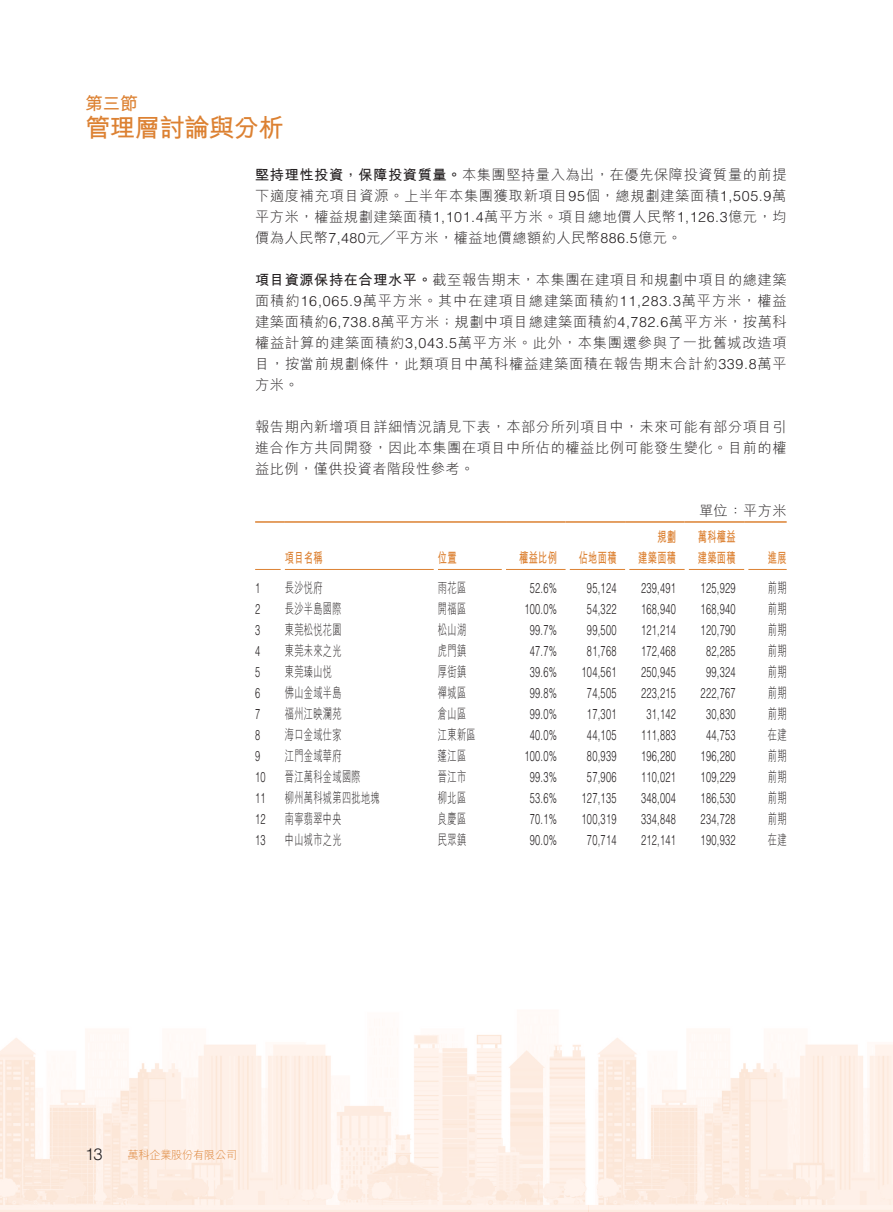
<style>
.page{position:relative;width:893px;height:1212px;background:#fff}
.page>*{position:absolute;margin:0;border:0;box-sizing:border-box;transform-origin:0 0}
.t1{font:700 25.5px "M Hei HK";letter-spacing:-.03em;color:#dc8132}
.t2{font:700 18px "M Hei HK";color:#dc8132}
.t3{font:300 16.5px "Helvetica LT Std";color:#231f20}
.t4{font:300 14.25px/21px "M Hei HK";letter-spacing:.03em;color:#231f20;text-align:justify}
.t5{font:300 14.25px "Helvetica LT Std";letter-spacing:.03em;color:#231f20;scale:.65 1}
.t6{font:300 14.25px "M Hei HK";letter-spacing:.03em;color:#231f20;scale:.65 1}
.t7{font:700 14.25px/21px "M Hei HK";letter-spacing:.03em;color:#dc8132;text-align:right;scale:.65 1}
.t8{font:300 11.25px "M Hei HK";letter-spacing:-.03em;color:#dc8132}
.s1{font-weight:700}
.s2{font-family:"Helvetica LT Std"}
</style>
<div class="page">
<img style="left:0;top:1029px;width:893px;height:183px">
<hr style="left:255px;top:521px;width:30px;height:2px;background:#dc8132">
<hr style="left:285px;top:521px;width:153px;height:2px;background:#dc8132">
<hr style="left:438px;top:521px;width:68px;height:2px;background:#dc8132">
<hr style="left:506px;top:521px;width:60px;height:2px;background:#dc8132">
<hr style="left:566px;top:521px;width:59px;height:2px;background:#dc8132">
<hr style="left:625px;top:521px;width:60px;height:2px;background:#dc8132">
<hr style="left:685px;top:521px;width:59px;height:2px;background:#dc8132">
<hr style="left:744px;top:521px;width:43px;height:2px;background:#dc8132">
<svg style="left:255px;top:569px;width:26px;height:1px"></svg>
<hr style="left:285px;top:569px;width:149px;height:1px;background:#dc8132">
<hr style="left:438px;top:569px;width:64px;height:1px;background:#dc8132">
<hr style="left:506px;top:569px;width:60px;height:1px;background:#dc8132">
<hr style="left:570px;top:569px;width:55px;height:1px;background:#dc8132">
<hr style="left:629px;top:569px;width:56px;height:1px;background:#dc8132">
<hr style="left:689px;top:569px;width:55px;height:1px;background:#dc8132">
<hr style="left:748px;top:569px;width:39px;height:1px;background:#dc8132">
<p class="t2" style="left:85px;top:90px;width:54px">第三節</p>
<h1 class="t1" style="left:85px;top:109px;width:201px">管理層討論與分析</h1>
<p class="t4" style="left:255px;top:164px;width:533px"><span class="s1">堅持理性投資，保障投資質量。</span>本集團堅持量入為出，在優先保障投資質量的前提下適度補充項目資源。上半年本集團獲取新項目<span class="s2">95</span>個，總規劃建築面積<span class="s2">1,505.9</span>萬平方米，權益規劃建築面積<span class="s2">1,101.4</span>萬平方米。項目總地價人民幣<span class="s2">1,126.3</span>億元，均價為人民幣<span class="s2">7,480</span>元╱平方米，權益地價總額約人民幣<span class="s2">886.5</span>億元。</p>
<p class="t4" style="left:255px;top:269px;width:533px"><span class="s1">項目資源保持在合理水平。</span>截至報告期末，本集團在建項目和規劃中項目的總建築面積約<span class="s2">16,065.9</span>萬平方米。其中在建項目總建築面積約<span class="s2">11,283.3</span>萬平方米，權益建築面積約<span class="s2">6,738.8</span>萬平方米；規劃中項目總建築面積約<span class="s2">4,782.6</span>萬平方米，按萬科權益計算的建築面積約<span class="s2">3,043.5</span>萬平方米。此外，本集團還參與了一批舊城改造項目，按當前規劃條件，此類項目中萬科權益建築面積在報告期末合計約<span class="s2">339.8</span>萬平方米。</p>
<p class="t4" style="left:255px;top:416px;width:533px">報告期內新增項目詳細情況請見下表，本部分所列項目中，未來可能有部分項目引進合作方共同開發，因此本集團在項目中所佔的權益比例可能發生變化。目前的權益比例，僅供投資者階段性參考。</p>
<p class="t4" style="left:699px;top:500px;width:89px">單位：平方米</p>
<p class="t7" style="left:285px;top:546px;width:60px">項目名稱</p>
<p class="t7" style="left:438px;top:546px;width:30px">位置</p>
<p class="t7" style="left:519px;top:546px;width:60px">權益比例</p>
<p class="t7" style="left:579px;top:546px;width:60px">佔地面積</p>
<p class="t7" style="left:638px;top:525px;width:60px">規劃<br>建築面積</p>
<p class="t7" style="left:698px;top:525px;width:60px;text-align:left">萬科權益建築面積</p>
<p class="t7" style="left:768px;top:546px;width:30px">進展</p>
<p class="t5" style="left:255px;top:579px;width:9px">1</p>
<p class="t6" style="left:285px;top:578px;width:60px">長沙悅府</p>
<p class="t6" style="left:438px;top:578px;width:45px">雨花區</p>
<p class="t5" style="left:530px;top:579px;width:43px">52.6%</p>
<p class="t5" style="left:587px;top:579px;width:47px">95,124</p>
<p class="t5" style="left:641px;top:579px;width:55px">239,491</p>
<p class="t5" style="left:701px;top:579px;width:55px">125,929</p>
<p class="t6" style="left:768px;top:578px;width:30px">前期</p>
<p class="t5" style="left:255px;top:600px;width:9px">2</p>
<p class="t6" style="left:285px;top:599px;width:89px">長沙半島國際</p>
<p class="t6" style="left:438px;top:599px;width:45px">開福區</p>
<p class="t5" style="left:524px;top:600px;width:52px">100.0%</p>
<p class="t5" style="left:587px;top:600px;width:47px">54,322</p>
<p class="t5" style="left:641px;top:600px;width:55px">168,940</p>
<p class="t5" style="left:701px;top:600px;width:55px">168,940</p>
<p class="t6" style="left:768px;top:599px;width:30px">前期</p>
<p class="t5" style="left:255px;top:621px;width:9px">3</p>
<p class="t6" style="left:285px;top:620px;width:89px">東莞松悅花園</p>
<p class="t6" style="left:438px;top:620px;width:45px">松山湖</p>
<p class="t5" style="left:530px;top:621px;width:43px">99.7%</p>
<p class="t5" style="left:587px;top:621px;width:47px">99,500</p>
<p class="t5" style="left:641px;top:621px;width:55px">121,214</p>
<p class="t5" style="left:701px;top:621px;width:55px">120,790</p>
<p class="t6" style="left:768px;top:620px;width:30px">前期</p>
<p class="t5" style="left:255px;top:642px;width:9px">4</p>
<p class="t6" style="left:285px;top:641px;width:89px">東莞未來之光</p>
<p class="t6" style="left:438px;top:641px;width:45px">虎門鎮</p>
<p class="t5" style="left:530px;top:642px;width:43px">47.7%</p>
<p class="t5" style="left:587px;top:642px;width:47px">81,768</p>
<p class="t5" style="left:641px;top:642px;width:55px">172,468</p>
<p class="t5" style="left:706px;top:642px;width:47px">82,285</p>
<p class="t6" style="left:768px;top:641px;width:30px">前期</p>
<p class="t5" style="left:255px;top:663px;width:9px">5</p>
<p class="t6" style="left:285px;top:662px;width:74px">東莞瑧山悅</p>
<p class="t6" style="left:438px;top:662px;width:45px">厚街鎮</p>
<p class="t5" style="left:530px;top:663px;width:43px">39.6%</p>
<p class="t5" style="left:582px;top:663px;width:55px">104,561</p>
<p class="t5" style="left:641px;top:663px;width:55px">250,945</p>
<p class="t5" style="left:706px;top:663px;width:47px">99,324</p>
<p class="t6" style="left:768px;top:662px;width:30px">前期</p>
<p class="t5" style="left:255px;top:684px;width:9px">6</p>
<p class="t6" style="left:285px;top:683px;width:89px">佛山金域半島</p>
<p class="t6" style="left:438px;top:683px;width:45px">禪城區</p>
<p class="t5" style="left:530px;top:684px;width:43px">99.8%</p>
<p class="t5" style="left:587px;top:684px;width:47px">74,505</p>
<p class="t5" style="left:641px;top:684px;width:55px">223,215</p>
<p class="t5" style="left:701px;top:684px;width:55px">222,767</p>
<p class="t6" style="left:768px;top:683px;width:30px">前期</p>
<p class="t5" style="left:255px;top:705px;width:9px">7</p>
<p class="t6" style="left:285px;top:704px;width:89px">福州江映瀾苑</p>
<p class="t6" style="left:438px;top:704px;width:45px">倉山區</p>
<p class="t5" style="left:530px;top:705px;width:43px">99.0%</p>
<p class="t5" style="left:587px;top:705px;width:47px">17,301</p>
<p class="t5" style="left:646px;top:705px;width:47px">31,142</p>
<p class="t5" style="left:706px;top:705px;width:47px">30,830</p>
<p class="t6" style="left:768px;top:704px;width:30px">前期</p>
<p class="t5" style="left:255px;top:726px;width:9px">8</p>
<p class="t6" style="left:285px;top:725px;width:89px">海口金域仕家</p>
<p class="t6" style="left:438px;top:725px;width:60px">江東新區</p>
<p class="t5" style="left:530px;top:726px;width:43px">40.0%</p>
<p class="t5" style="left:587px;top:726px;width:47px">44,105</p>
<p class="t5" style="left:641px;top:726px;width:55px">111,883</p>
<p class="t5" style="left:706px;top:726px;width:47px">44,753</p>
<p class="t6" style="left:768px;top:725px;width:30px">在建</p>
<p class="t5" style="left:255px;top:747px;width:9px">9</p>
<p class="t6" style="left:285px;top:746px;width:89px">江門金域華府</p>
<p class="t6" style="left:438px;top:746px;width:45px">蓬江區</p>
<p class="t5" style="left:524px;top:747px;width:52px">100.0%</p>
<p class="t5" style="left:587px;top:747px;width:47px">80,939</p>
<p class="t5" style="left:641px;top:747px;width:55px">196,280</p>
<p class="t5" style="left:701px;top:747px;width:55px">196,280</p>
<p class="t6" style="left:768px;top:746px;width:30px">前期</p>
<p class="t5" style="left:255px;top:768px;width:18px">10</p>
<p class="t6" style="left:285px;top:767px;width:118px">晉江萬科金域國際</p>
<p class="t6" style="left:438px;top:767px;width:45px">晉江市</p>
<p class="t5" style="left:530px;top:768px;width:43px">99.3%</p>
<p class="t5" style="left:587px;top:768px;width:47px">57,906</p>
<p class="t5" style="left:641px;top:768px;width:55px">110,021</p>
<p class="t5" style="left:701px;top:768px;width:55px">109,229</p>
<p class="t6" style="left:768px;top:767px;width:30px">前期</p>
<p class="t5" style="left:255px;top:789px;width:18px">11</p>
<p class="t6" style="left:285px;top:788px;width:148px">柳州萬科城第四批地塊</p>
<p class="t6" style="left:438px;top:788px;width:45px">柳北區</p>
<p class="t5" style="left:530px;top:789px;width:43px">53.6%</p>
<p class="t5" style="left:582px;top:789px;width:55px">127,135</p>
<p class="t5" style="left:641px;top:789px;width:55px">348,004</p>
<p class="t5" style="left:701px;top:789px;width:55px">186,530</p>
<p class="t6" style="left:768px;top:788px;width:30px">前期</p>
<p class="t5" style="left:255px;top:810px;width:18px">12</p>
<p class="t6" style="left:285px;top:809px;width:89px">南寧翡翠中央</p>
<p class="t6" style="left:438px;top:809px;width:45px">良慶區</p>
<p class="t5" style="left:530px;top:810px;width:43px">70.1%</p>
<p class="t5" style="left:582px;top:810px;width:55px">100,319</p>
<p class="t5" style="left:641px;top:810px;width:55px">334,848</p>
<p class="t5" style="left:701px;top:810px;width:55px">234,728</p>
<p class="t6" style="left:768px;top:809px;width:30px">前期</p>
<p class="t5" style="left:255px;top:831px;width:18px">13</p>
<p class="t6" style="left:285px;top:830px;width:89px">中山城市之光</p>
<p class="t6" style="left:438px;top:830px;width:45px">民眾鎮</p>
<p class="t5" style="left:530px;top:831px;width:43px">90.0%</p>
<p class="t5" style="left:587px;top:831px;width:47px">70,714</p>
<p class="t5" style="left:641px;top:831px;width:55px">212,141</p>
<p class="t5" style="left:701px;top:831px;width:55px">190,932</p>
<p class="t6" style="left:768px;top:830px;width:30px">在建</p>
<p class="t3" style="left:85px;top:1144px;width:19px">13</p>
<p class="t8" style="left:128px;top:1146px;width:111px">萬科企業股份有限公司</p>
</div>
